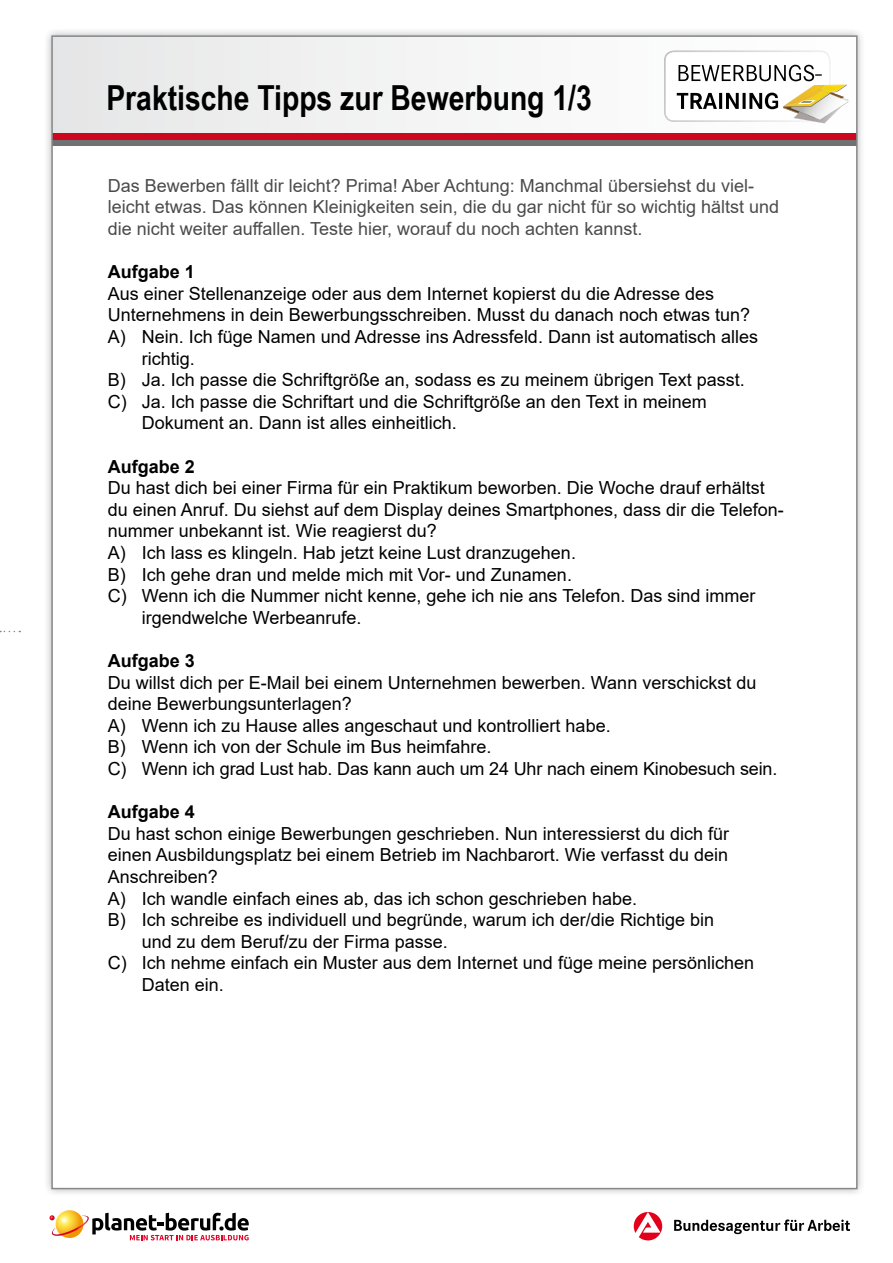
<style>
.page{position:relative;width:893px;height:1263px;background:#fff}
.page>*{position:absolute;margin:0;border:0;box-sizing:border-box;transform-origin:0 0}
.t1{font:700 34.5px "Arial Narrow";color:#000}
.t2{font:18px/21.6px "Arial";color:#000}
.t3{font:18px/21.6px "Arial";color:#4b4b4d}
.t4{font:700 18px "Arial";color:#000}
</style>
<div class="page">
<div style="left:43px;top:27px;width:823px;height:1170px;background:#000;opacity:.3"></div>
<div style="left:52px;top:36px;width:805px;height:1152px;background:#fff"></div>
<div style="left:52px;top:36px;width:805px;height:104px;background:#f2f3f3"></div>
<div style="left:52px;top:139px;width:805px;height:7px;background:#707172"></div>
<div style="left:52px;top:133px;width:805px;height:6px;background:#cd071e"></div>
<svg style="left:674px;top:1219px;width:176px;height:15px"></svg>
<svg style="left:634px;top:1212px;width:28px;height:28px"></svg>
<svg style="left:56px;top:1210px;width:27px;height:28px"></svg>
<svg style="left:50px;top:1213px;width:199px;height:27px"></svg>
<svg style="left:0;top:631px;width:20px;height:1px"></svg>
<svg style="left:664px;top:51px;width:185px;height:72px"></svg>
<h1 class="t1" style="left:106px;top:72px;width:487px">Praktische Tipps zur Bewerbung 1/3</h1>
<p class="t3" style="left:108px;top:174px;width:673px">Das Bewerben fällt dir leicht? Prima! Aber Achtung: Manchmal übersiehst du viel&shy;leicht etwas. Das können Kleinigkeiten sein, die du gar nicht für so wichtig hältst und die nicht weiter auffallen. Teste hier, worauf du noch achten kannst.</p>
<p class="t4" style="left:108px;top:259px;width:89px">Aufgabe 1</p>
<p class="t2" style="left:108px;top:282px;width:608px">Aus einer Stellenanzeige oder aus dem Internet kopierst du die Adresse des</p>
<p class="t2" style="left:108px;top:304px;width:644px">Unternehmens in dein Bewerbungsschreiben. Musst du danach noch etwas tun?</p>
<p class="t2" style="left:108px;top:326px;width:652px">A) Nein. Ich füge Namen und Adresse ins Adressfeld. Dann ist automatisch alles</p>
<p class="t2" style="left:142px;top:347px;width:55px">richtig.</p>
<p class="t2" style="left:108px;top:369px;width:638px">B) Ja. Ich passe die Schriftgröße an, sodass es zu meinem übrigen Text passt.</p>
<p class="t2" style="left:108px;top:390px;width:600px">C) Ja. Ich passe die Schriftart und die Schriftgröße an den Text in meinem</p>
<p class="t2" style="left:142px;top:412px;width:317px">Dokument an. Dann ist alles einheitlich.</p>
<p class="t4" style="left:108px;top:453px;width:89px">Aufgabe 2</p>
<p class="t2" style="left:108px;top:477px;width:658px">Du hast dich bei einer Firma für ein Praktikum beworben. Die Woche drauf erhältst</p>
<p class="t2" style="left:108px;top:498px;width:678px">du einen Anruf. Du siehst auf dem Display deines Smartphones, dass dir die Telefon-</p>
<p class="t2" style="left:108px;top:520px;width:331px">nummer unbekannt ist. Wie reagierst du?</p>
<p class="t2" style="left:108px;top:542px;width:470px">A) Ich lass es klingeln. Hab jetzt keine Lust dranzugehen.</p>
<p class="t2" style="left:108px;top:563px;width:466px">B) Ich gehe dran und melde mich mit Vor- und Zunamen.</p>
<p class="t2" style="left:108px;top:585px;width:649px">C) Wenn ich die Nummer nicht kenne, gehe ich nie ans Telefon. Das sind immer</p>
<p class="t2" style="left:142px;top:606px;width:221px">irgendwelche Werbeanrufe.</p>
<p class="t4" style="left:108px;top:648px;width:89px">Aufgabe 3</p>
<p class="t2" style="left:108px;top:671px;width:671px">Du willst dich per E-Mail bei einem Unternehmen bewerben. Wann verschickst du deine Bewerbungsunterlagen?<br>A) Wenn ich zu Hause alles angeschaut und kontrolliert habe.<br>B) Wenn ich von der Schule im Bus heimfahre.<br>C) Wenn ich grad Lust hab. Das kann auch um 24 Uhr nach einem Kinobesuch sein.</p>
<p class="t4" style="left:108px;top:799px;width:89px">Aufgabe 4</p>
<p class="t2" style="left:108px;top:822px;width:623px">Du hast schon einige Bewerbungen geschrieben. Nun interessierst du dich für</p>
<p class="t2" style="left:108px;top:844px;width:622px">einen Ausbildungsplatz bei einem Betrieb im Nachbarort. Wie verfasst du dein</p>
<p class="t2" style="left:108px;top:866px;width:112px">Anschreiben?</p>
<p class="t2" style="left:108px;top:887px;width:531px">A) Ich wandle einfach eines ab, das ich schon geschrieben habe.</p>
<p class="t2" style="left:108px;top:909px;width:608px">B) Ich schreibe es individuell und begründe, warum ich der/die Richtige bin</p>
<p class="t2" style="left:142px;top:930px;width:308px">und zu dem Beruf/zu der Firma passe.</p>
<p class="t2" style="left:108px;top:952px;width:648px">C) Ich nehme einfach ein Muster aus dem Internet und füge meine persönlichen</p>
<p class="t2" style="left:142px;top:974px;width:84px">Daten ein.</p>
</div>
